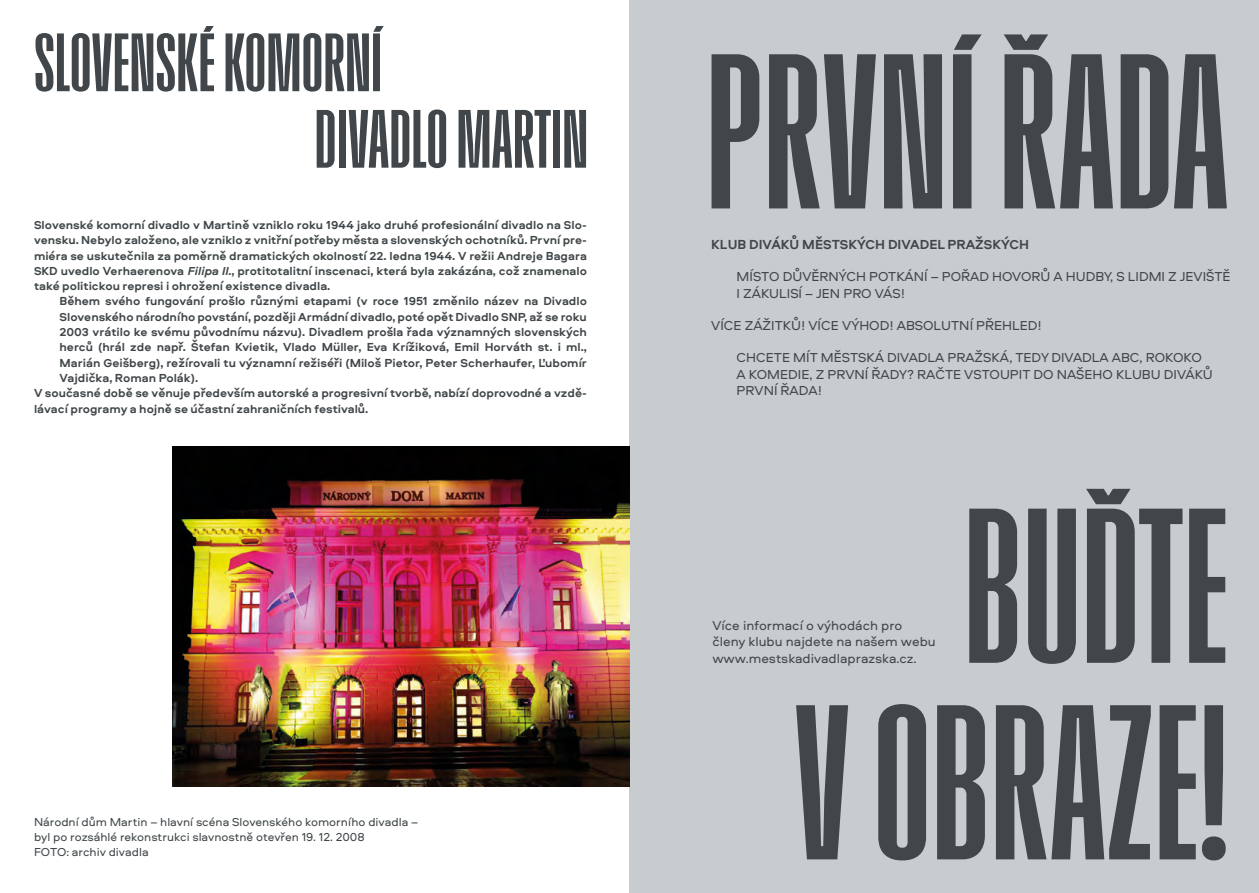
<style>
.page{position:relative;width:1259px;height:893px;background:#fff}
.page>*{position:absolute;margin:0;border:0;box-sizing:border-box;transform-origin:0 0}
.t1{font:220.2px/454.3px "Kabaret";color:#404649;text-align:right}
.t2{font:82.5px/76.5px "Kabaret";color:#404649}
.t3{font:13.5px/16.2px "Aeroport";color:#404649}
.t4{font:700 13.5px "Aeroport";color:#404649}
.t5{font:700 12px/15.3px "Aeroport";color:#404649;text-align:justify}
.t6{font:12px/15.3px "Aeroport";color:#404649}
.s1{font-style:italic}
</style>
<div class="page">
<div style="left:629px;top:0;width:630px;height:893px;background:#c8cccf"></div>
<img style="left:172px;top:447px;width:457px;height:339px">
<h2 class="t2" style="left:315px;top:26px;width:275px;text-indent:-280px">SLOVENSKÉ KOMORNÍ<br>DIVADLO MARTIN</h2>
<p class="t5" style="left:34px;top:217px;width:554px">Slovenské komorní divadlo v Martině vzniklo roku 1944 jako druhé profesionální divadlo na Slo&shy;vensku. Nebylo založeno, ale vzniklo z vnitřní potřeby města a slovenských ochotníků. První pre&shy;miéra se uskutečnila za poměrně dramatických okolností 22. ledna 1944. V režii Andreje Bagara SKD uvedlo Verhaerenova <span class="s1">Filipa II.</span>, protitotalitní inscenaci, která byla zakázána, což znamenalo také politickou represi i ohrožení existence divadla.</p>
<p class="t5" style="left:60px;top:293px;width:529px">Během svého fungování prošlo různými etapami (v roce 1951 změnilo název na Divadlo</p>
<p class="t5" style="left:60px;top:309px;width:529px">Slovenského národního povstání, později Armádní divadlo, poté opět Divadlo SNP, až se roku</p>
<p class="t5" style="left:60px;top:324px;width:529px">2003 vrátilo ke svému původnímu názvu). Divadlem prošla řada významných slovenských</p>
<p class="t5" style="left:60px;top:339px;width:529px">herců (hrál zde např. Štefan Kvietik, Vlado Müller, Eva Krížiková, Emil Horváth st. i ml.,</p>
<p class="t5" style="left:60px;top:354px;width:529px">Marián Geišberg), režírovali tu významní režiséři (Miloš Pietor, Peter Scherhaufer, Ľubomír</p>
<p class="t5" style="left:60px;top:370px;width:140px">Vajdička, Roman Polák).</p>
<p class="t5" style="left:34px;top:385px;width:554px">V současné době se věnuje především autorské a progresivní tvorbě, nabízí doprovodné a vzdě-</p>
<p class="t5" style="left:34px;top:400px;width:336px">lávací programy a hojně se účastní zahraničních festivalů.</p>
<p class="t6" style="left:34px;top:813px;width:386px">Národní dům Martin – hlavní scéna Slovenského komorního divadla – byl po rozsáhlé rekonstrukci slavnostně otevřen 19. 12. 2008<br>FOTO: archiv divadla</p>
<h1 class="t1" style="left:706px;top:-90px;width:524px">PRVNÍ ŘADA<br>BUĎTE</h1>
<p class="t4" style="left:711px;top:235px;width:319px">KLUB DIVÁKŮ MĚSTSKÝCH DIVADEL PRAŽSKÝCH</p>
<p class="t3" style="left:736px;top:268px;width:495px">MÍSTO DŮVĚRNÝCH POTKÁNÍ – POŘAD HOVORŮ A HUDBY, S LIDMI Z JEVIŠTĚ<br>I ZÁKULISÍ – JEN PRO VÁS!</p>
<p class="t3" style="left:711px;top:317px;width:332px">VÍCE ZÁŽITKŮ! VÍCE VÝHOD! ABSOLUTNÍ PŘEHLED!</p>
<p class="t3" style="left:736px;top:349px;width:478px">CHCETE MÍT MĚSTSKÁ DIVADLA PRAŽSKÁ, TEDY DIVADLA ABC, ROKOKO<br>A KOMEDIE, Z PRVNÍ ŘADY? RAČTE VSTOUPIT DO NAŠEHO KLUBU DIVÁKŮ<br>PRVNÍ ŘADA!</p>
<p class="t3" style="left:712px;top:617px;width:225px">Více informací o výhodách pro členy klubu najdete na našem webu www.mestskadivadlaprazska.cz.</p>
<h1 class="t1" style="left:793px;top:561px;width:436px">V OBRAZE!</h1>
</div>
